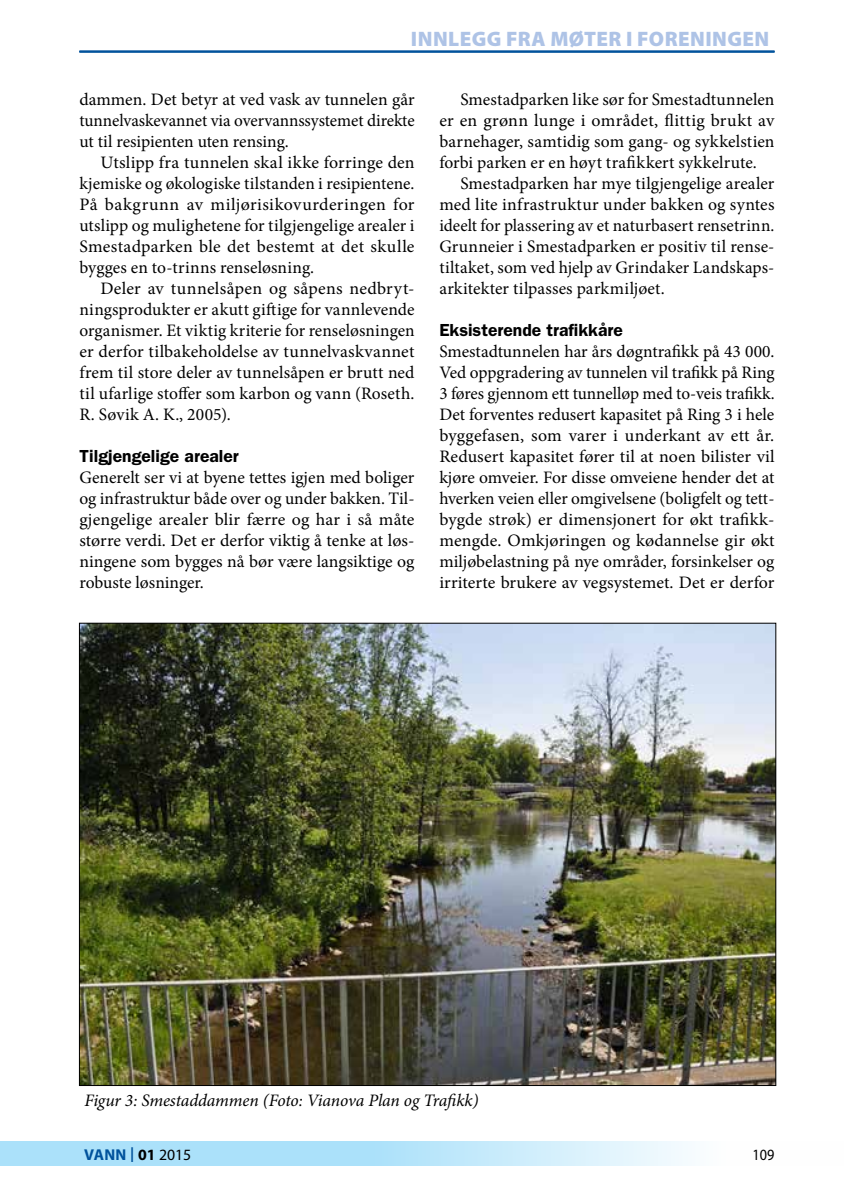
<style>
.page{position:relative;width:844px;height:1191px;background:#fff}
.page>*{position:absolute;margin:0;border:0;box-sizing:border-box;transform-origin:0 0}
.t1{font:900 21px "Myriad Pro";letter-spacing:.02em;color:#aec3e6}
.t2{font:17.5px/21px "Minion Pro";color:#000;text-align:justify}
.t3{font:italic 17.5px "Minion Pro";letter-spacing:-.01em;color:#000}
.t4{font:600 17.5px "Franklin Gothic";color:#000}
.t5{font:700 15.75px "Myriad Pro";letter-spacing:.01em;color:#00529c}
.t6{font:15.75px "Myriad Pro";color:#000;scale:.9 1}
.s1{font-weight:400;font-size:21.88px}
.s2{color:#000}
.s3{font-weight:400;color:#000}
</style>
<div class="page">
<svg style="left:1px;top:1141px;width:687px;height:25px;background:#bbe6fa"></svg>
<svg style="left:0;top:1141px;width:1px;height:25px"></svg>
<hr style="left:79px;top:51px;width:695px;height:1px;background:#00529c">
<img style="left:81px;top:625px;width:693px;height:459px">
<p class="t1" style="left:411px;top:24px;width:360px">INNLEGG FRA MØTER I FORENINGEN</p>
<p class="t2" style="left:79px;top:89px;width:336px">dammen. Det betyr at ved vask av tunnelen går tunnelvaskevannet via overvannssystemet direkte ut til resipienten uten rensing.</p>
<p class="t2" style="left:79px;top:152px;width:336px;text-indent:21px">Utslipp fra tunnelen skal ikke forringe den kjemiske og økologiske tilstanden i resipientene.<br>På bakgrunn av miljørisikovurderingen for utslipp og mulighetene for tilgjengelige arealer i Smestadparken ble det bestemt at det skulle bygges en to-trinns renseløsning.</p>
<p class="t2" style="left:79px;top:278px;width:336px;text-indent:21px">Deler av tunnelsåpen og såpens nedbryt&shy;ningsprodukter er akutt giftige for vannlevende organismer. Et viktig kriterie for renseløsningen er derfor tilbakeholdelse av tunnelvaskvannet frem til store deler av tunnelsåpen er brutt ned til ufarlige stoffer som karbon og vann (Roseth.<br>R. Søvik A. K., 2005).</p>
<p class="t4" style="left:79px;top:446px;width:161px">Tilgjengelige arealer</p>
<p class="t2" style="left:79px;top:467px;width:336px">Generelt ser vi at byene tettes igjen med boliger og infrastruktur både over og under bakken. Til&shy;gjengelige arealer blir færre og har i så måte større verdi. Det er derfor viktig å tenke at løs&shy;ningene som bygges nå bør være langsiktige og robuste løsninger.</p>
<p class="t2" style="left:439px;top:89px;width:336px;text-indent:21px">Smestadparken like sør for Smestadtunnelen er en grønn lunge i området, flittig brukt av barnehager, samtidig som gang- og sykkelstien forbi parken er en høyt trafikkert sykkelrute.</p>
<p class="t2" style="left:439px;top:173px;width:336px;text-indent:21px">Smestadparken har mye tilgjengelige arealer med lite infrastruktur under bakken og syntes ideelt for plassering av et naturbasert rensetrinn.<br>Grunneier i Smestadparken er positiv til rense&shy;tiltaket, som ved hjelp av Grindaker Landskaps&shy;arkitekter tilpasses parkmiljøet.</p>
<p class="t4" style="left:439px;top:320px;width:185px">Eksisterende trafikkåre</p>
<p class="t2" style="left:439px;top:341px;width:336px">Smestadtunnelen har års døgntrafikk på 43 000.<br>Ved oppgradering av tunnelen vil trafikk på Ring 3 føres gjennom ett tunnelløp med to-veis trafikk.<br>Det forventes redusert kapasitet på Ring 3 i hele byggefasen, som varer i underkant av ett år.<br>Redusert kapasitet fører til at noen bilister vil kjøre omveier. For disse omveiene hender det at hverken veien eller omgivelsene (boligfelt og tett&shy;bygde strøk) er dimensjonert for økt trafikk&shy;mengde. Omkjøringen og kødannelse gir økt miljøbelastning på nye områder, forsinkelser og irriterte brukere av vegsystemet. Det er derfor</p>
<p class="t3" style="left:84px;top:1088px;width:395px">Figur 3: Smestaddammen (Foto: Vianova Plan og Trafikk)</p>
<p class="t5" style="left:84px;top:1144px;width:109px">VANN <span class="s1">I</span> <span class="s2">01</span> <span class="s3">2015</span></p>
<p class="t6" style="left:752px;top:1145px;width:26px">109</p>
</div>
